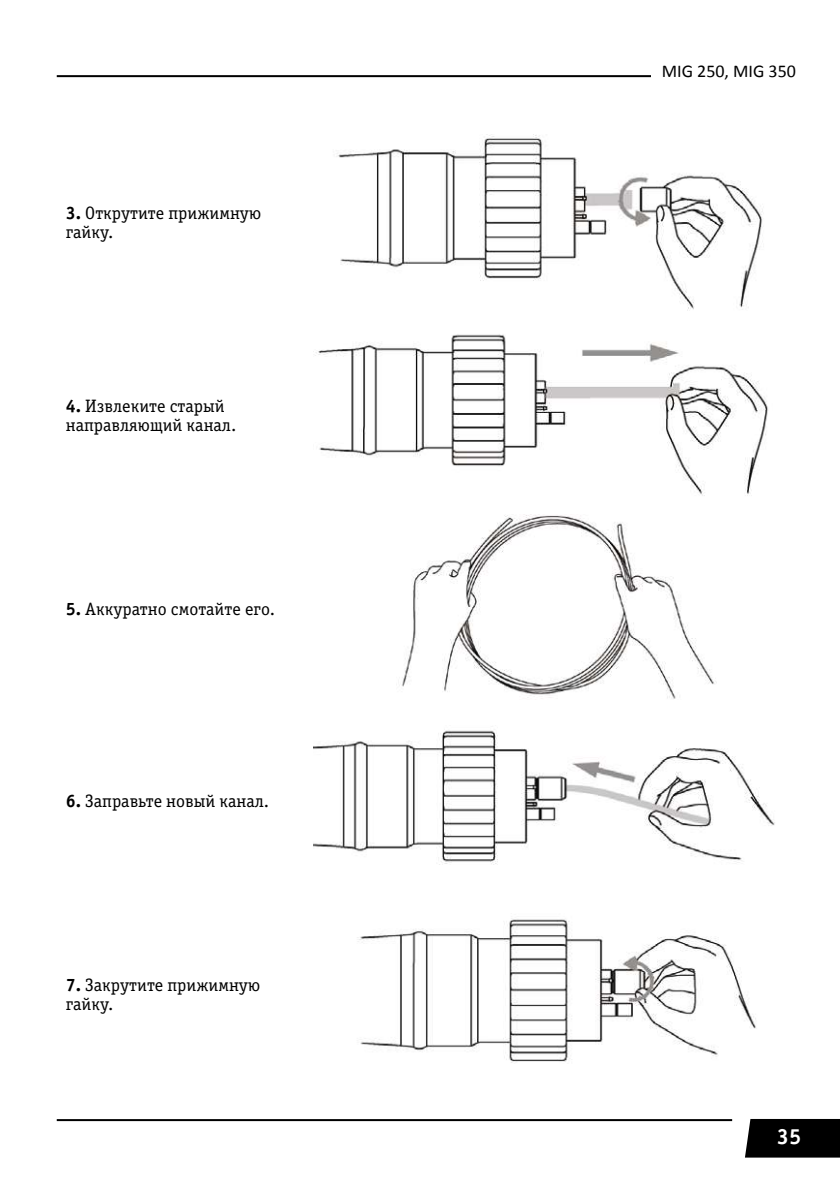
<style>
.page{position:relative;width:840px;height:1191px;background:#fff}
.page>*{position:absolute;margin:0;border:0;box-sizing:border-box;transform-origin:0 0}
.t1{font:700 22px "Officina Serif C";color:#fff}
.t2{font:18px/19px "Officina Serif C";color:#000}
.t3{font:18px "Calibri";color:#000}
.s1{font-weight:700}
</style>
<div class="page">
<div style="left:745px;top:1119px;width:94px;height:38px;background:#000"></div>
<hr style="left:57px;top:1119px;width:674px;height:2px;background:#000">
<hr style="left:57px;top:75px;width:593px;height:2px;background:#000">
<img style="left:336px;top:134px;width:427px;height:176px">
<img style="left:313px;top:334px;width:455px;height:162px">
<img style="left:402px;top:514px;width:313px;height:185px">
<img style="left:313px;top:730px;width:462px;height:134px">
<img style="left:357px;top:918px;width:399px;height:145px">
<p class="t2" style="left:66px;top:204px;width:197px"><span class="s1">3.</span> Открутите прижимную гайку.</p>
<p class="t2" style="left:66px;top:397px;width:172px"><span class="s1">4.</span> Извлеките старый направляющий канал.</p>
<p class="t2" style="left:66px;top:599px;width:211px"><span class="s1">5.</span> Аккуратно смотайте его.</p>
<p class="t2" style="left:66px;top:792px;width:205px"><span class="s1">6.</span> Заправьте новый канал.</p>
<p class="t2" style="left:66px;top:975px;width:196px"><span class="s1">7.</span> Закрутите прижимную гайку.</p>
<p class="t3" style="left:661px;top:60px;width:136px">MIG 250, MIG 350</p>
<p class="t1" style="left:776px;top:1124px;width:26px">35</p>
</div>
